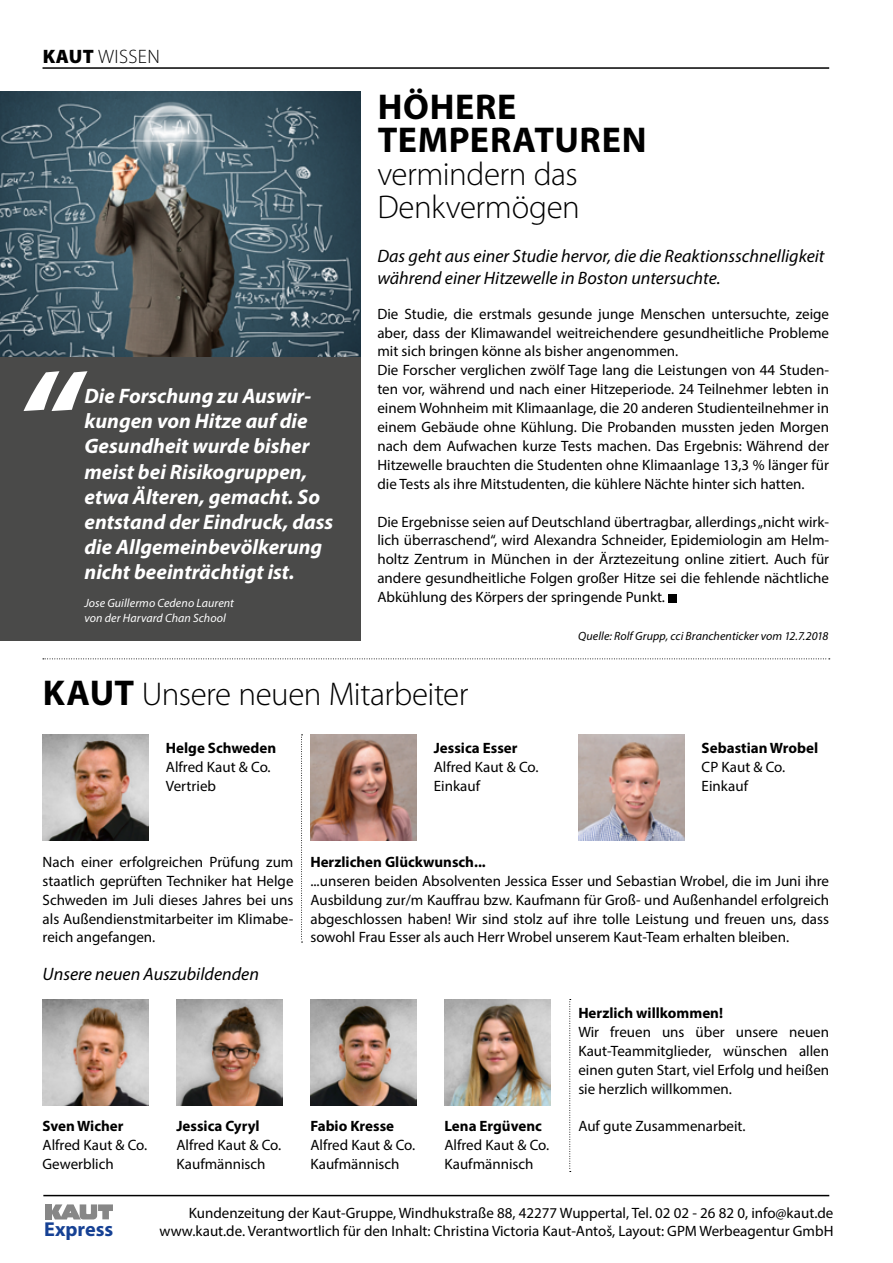
<style>
.page{position:relative;width:893px;height:1263px;background:#fff}
.page>*{position:absolute;margin:0;border:0;box-sizing:border-box;transform-origin:0 0}
.t1{font:italic 700 142.8px "Myriad Pro";color:#fff}
.t2{font:700 36px/33px "Myriad Pro";letter-spacing:.02em;color:#000}
.t3{font:300 33px/33px "Myriad Pro";letter-spacing:-.015em;color:#000}
.t4{font:italic 700 21px/25.2px "Myriad Pro";color:#fff}
.t5{font:700 20.25px "Myriad Pro";color:#164194}
.t6{font:300 19.5px "Myriad Pro";color:#000}
.t7{font:italic 18px/21.6px "Myriad Pro";color:#000}
.t8{font:15px/18.9px "Myriad Pro";color:#000}
.t9{font:700 15px "Myriad Pro";color:#000}
.t10{font:italic 12px/15px "Myriad Pro";letter-spacing:.005em;color:#fff}
.t11{font:italic 12px "Myriad Pro";letter-spacing:.005em;color:#000}
.s1{font-weight:900}
.s2{font-weight:700;font-size:36px}
</style>
<div class="page">
<div style="left:668px;top:594px;width:8px;height:8px;background:#000"></div>
<hr style="left:43px;top:67px;width:786px;height:2px;background:#000">
<div style="left:0;top:356px;width:360px;height:285px;background:#4a4a49"></div>
<img style="left:0;top:92px;width:360px;height:264px">
<svg style="left:43px;top:658px;width:787px;height:1px"></svg>
<hr style="left:43px;top:1195px;width:786px;height:1px;background:#000">
<img style="left:43px;top:734px;width:106px;height:107px">
<img style="left:43px;top:999px;width:106px;height:106px">
<img style="left:177px;top:999px;width:106px;height:106px">
<img style="left:311px;top:999px;width:106px;height:106px">
<img style="left:444px;top:999px;width:107px;height:106px">
<img style="left:310px;top:734px;width:107px;height:107px">
<img style="left:578px;top:734px;width:107px;height:107px">
<svg style="left:569px;top:999px;width:2px;height:173px"></svg>
<svg style="left:301px;top:734px;width:2px;height:209px"></svg>
<div style="left:45px;top:1204px;width:7px;height:15px;background:#878787"></div>
<svg style="left:52px;top:1204px;width:61px;height:15px"></svg>
<h3 class="t6" style="left:43px;top:44px;width:87px"><span class="s1">Kaut</span> Wissen</h3>
<h1 class="t1" style="left:15px;top:328px;width:65px">“</h1>
<h3 class="t4" style="left:85px;top:383px;width:250px">Die Forschung zu Auswir&shy;kungen von Hitze auf die<br>Gesundheit wurde bisher meist bei Risikogruppen, etwa Älteren, gemacht. So entstand der Eindruck, dass die Allgemeinbevölkerung nicht beeinträchtigt ist.</h3>
<p class="t10" style="left:85px;top:596px;width:151px">Jose Guillermo Cedeno Laurent von der Harvard Chan School</p>
<h2 class="t2" style="left:378px;top:89px;width:179px">Höhere<br>Temperature</h2>
<h2 class="t2" style="left:622px;top:122px;width:26px">n</h2>
<h3 class="t3" style="left:377px;top:157px;width:204px">vermindern das<br>Denkvermögen</h3>
<p class="t7" style="left:377px;top:245px;width:449px">Das geht aus einer Studie hervor, die die Reaktionsschnelligkeit während einer Hitzewelle in Boston untersuchte.</p>
<p class="t8" style="left:377px;top:304px;width:453px">Die Studie, die erstmals gesunde junge Menschen untersuchte, zeige aber, dass der Klimawandel weitreichendere gesundheitliche Probleme mit sich bringen könne als bisher angenommen.<br>Die Forscher verglichen zwölf Tage lang die Leistungen von 44 Studen&shy;ten vor, während und nach einer Hitzeperiode. 24 Teilnehmer lebten in einem Wohnheim mit Klimaanlage, die 20 anderen Studienteilnehmer in einem Gebäude ohne Kühlung. Die Probanden mussten jeden Morgen nach dem Aufwachen kurze Tests machen. Das Ergebnis: Während der Hitzewelle brauchten die Studenten ohne Klimaanlage 13,3 % länger für die Tests als ihre Mitstudenten, die kühlere Nächte hinter sich hatten.</p>
<p class="t8" style="left:377px;top:512px;width:453px;text-align:justify">Die Ergebnisse seien auf Deutschland übertragbar, allerdings „nicht wirk&shy;lich überraschend“, wird Alexandra Schneider, Epidemiologin am Helm&shy;holtz Zentrum in München in der Ärztezeitung online zitiert. Auch für andere gesundheitliche Folgen großer Hitze sei die fehlende nächtliche Abkühlung des Körpers der springende Punkt.</p>
<p class="t11" style="left:578px;top:628px;width:252px">Quelle: Rolf Grupp, cci Branchenticker vom 12.7.2018</p>
<h3 class="t3" style="left:43px;top:677px;width:427px"><span class="s2">KAUT</span> Unsere neuen Mitarbeiter</h3>
<p class="t9" style="left:166px;top:738px;width:112px">Helge Schweden</p>
<p class="t8" style="left:166px;top:757px;width:106px">Alfred Kaut &amp; Co.<br>Vertrieb</p>
<p class="t9" style="left:434px;top:738px;width:85px">Jessica Esser</p>
<p class="t8" style="left:434px;top:757px;width:106px">Alfred Kaut &amp; Co.<br>Einkauf</p>
<p class="t9" style="left:702px;top:738px;width:118px">Sebastian Wrobel</p>
<p class="t8" style="left:702px;top:757px;width:85px">CP Kaut &amp; Co.<br>Einkauf</p>
<p class="t8" style="left:43px;top:852px;width:252px;text-align:justify">Nach einer erfolgreichen Prüfung zum staatlich geprüften Techniker hat Helge Schweden im Juli dieses Jahres bei uns als Außendienstmitarbeiter im Klimabe&shy;reich angefangen.</p>
<p class="t7" style="left:43px;top:963px;width:218px">Unsere neuen Auszubildenden</p>
<p class="t9" style="left:43px;top:1116px;width:82px">Sven Wicher</p>
<p class="t8" style="left:43px;top:1135px;width:106px">Alfred Kaut &amp; Co.<br>Gewerblich</p>
<p class="t9" style="left:176px;top:1116px;width:85px">Jessica Cyryl</p>
<p class="t8" style="left:176px;top:1135px;width:106px">Alfred Kaut &amp; Co.<br>Kaufmännisch</p>
<p class="t9" style="left:310px;top:852px;width:177px">Herzlichen Glückwunsch...</p>
<p class="t8" style="left:310px;top:871px;width:520px;text-align:justify">...unseren beiden Absolventen Jessica Esser und Sebastian Wrobel, die im Juni ihre Ausbildung zur/m Kauffrau bzw. Kaufmann für Groß- und Außenhandel erfolgreich abgeschlossen haben! Wir sind stolz auf ihre tolle Leistung und freuen uns, dass sowohl Frau Esser als auch Herr Wrobel unserem Kaut-Team erhalten bleiben.</p>
<p class="t9" style="left:310px;top:1116px;width:85px">Fabio Kresse</p>
<p class="t8" style="left:310px;top:1135px;width:106px">Alfred Kaut &amp; Co.<br>Kaufmännisch</p>
<p class="t9" style="left:444px;top:1116px;width:99px">Lena Ergüvenc</p>
<p class="t8" style="left:444px;top:1135px;width:106px">Alfred Kaut &amp; Co.<br>Kaufmännisch</p>
<p class="t9" style="left:578px;top:1003px;width:146px">Herzlich willkommen!</p>
<p class="t8" style="left:578px;top:1022px;width:252px;text-align:justify">Wir freuen uns über unsere neuen Kaut-Teammitglieder, wünschen allen einen guten Start, viel Erfolg und heißen sie herzlich willkommen.</p>
<p class="t8" style="left:578px;top:1117px;width:169px">Auf gute Zusammenarbeit.</p>
<p class="t8" style="left:189px;top:1203px;width:646px">Kundenzeitung der Kaut-Gruppe, Windhukstraße 88, 42277 Wuppertal, Tel. 02 02 - 26 82 0, info@kaut.de</p>
<h3 class="t5" style="left:44px;top:1216px;width:71px">Express</h3>
<p class="t8" style="left:159px;top:1221px;width:675px">www.kaut.de. Verantwortlich für den Inhalt: Christina Victoria Kaut-Antoš, Layout: GPM Werbeagentur GmbH</p>
</div>
